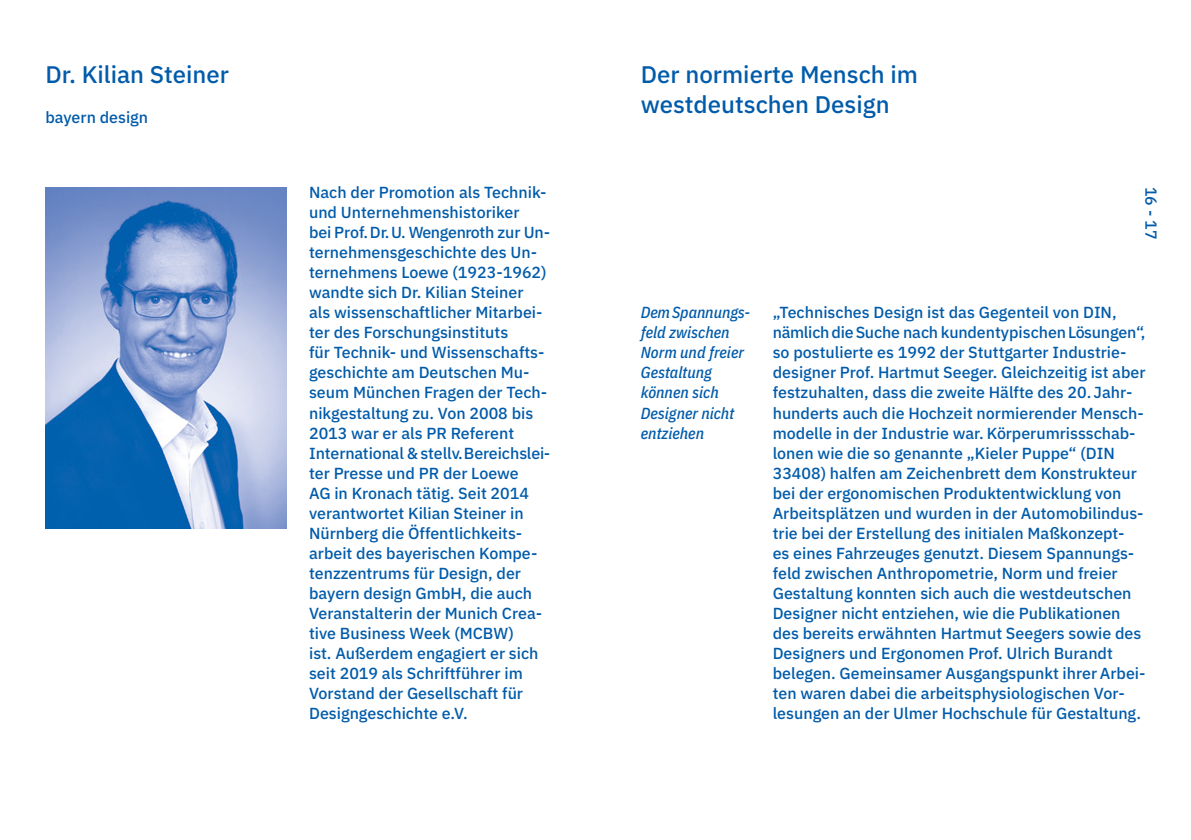
<style>
.page{position:relative;width:1191px;height:840px;background:#fff}
.page>*{position:absolute;margin:0;border:0;box-sizing:border-box;transform-origin:0 0}
.t1{font:24px/30px "IBM Plex Sans Medm";color:#005baa}
.t2{font:16px/20px "IBM Plex Sans Medm";color:#005baa}
.t3{font:italic 16px/20px "IBM Plex Sans Cond Medm";color:#005baa}
</style>
<div class="page">
<img style="left:45px;top:187px;width:241px;height:341px">
<h1 class="t1" style="left:45px;top:58px;width:185px">Dr. Kilian Steiner</h1>
<p class="t2" style="left:45px;top:106px;width:104px">bayern design</p>
<p class="t2" style="left:309px;top:181px;width:242px">Nach der Promotion als Technik&shy;und Unternehmenshistoriker<br>bei Prof. Dr. U. Wengenroth zur Un&shy;ternehmensgeschichte des Un&shy;ternehmens Loewe (1923-1962) wandte sich Dr. Kilian Steiner<br>als wissenschaftlicher Mitarbei&shy;ter des Forschungsinstituts<br>für Technik- und Wissenschafts&shy;geschichte am Deutschen Mu&shy;seum München Fragen der Tech&shy;nikgestaltung zu. Von 2008 bis<br>2013 war er als PR Referent<br>International &amp; stellv.Bereichslei&shy;ter Presse und PR der Loewe<br>AG in Kronach tätig. Seit 2014 verantwortet Kilian Steiner in<br>Nürnberg die Öffentlichkeits&shy;arbeit des bayerischen Kompe&shy;tenzzentrums für Design, der bayern design GmbH, die auch<br>Veranstalterin der Munich Crea&shy;tive Business Week (MCBW)<br>ist. Außerdem engagiert er sich seit 2019 als Schriftführer im<br>Vorstand der Gesellschaft für<br>Designgeschichte e.V.</p>
<h1 class="t1" style="left:641px;top:58px;width:279px">Der normierte Mensch im westdeutschen Design</h1>
<p class="t2" style="left:1162px;top:187px;width:54px;rotate:90deg">16 - 17</p>
<p class="t3" style="left:641px;top:301px;width:111px">Dem Spannungs&shy;feld zwischen<br>Norm und freier<br>Gestaltung können sich<br>Designer nicht entziehen</p>
<p class="t2" style="left:772px;top:301px;width:374px">„Technisches Design ist das Gegenteil von DIN, nämlich die Suche nach kundentypischen Lösungen“, so postulierte es 1992 der Stuttgarter Industrie&shy;designer Prof. Hartmut Seeger. Gleichzeitig ist aber festzuhalten, dass die zweite Hälfte des 20. Jahr&shy;hunderts auch die Hochzeit normierender Mensch&shy;modelle in der Industrie war. Körperumrissschab&shy;lonen wie die so genannte „Kieler Puppe“ (DIN 33408) halfen am Zeichenbrett dem Konstrukteur bei der ergonomischen Produktentwicklung von Arbeitsplätzen und wurden in der Automobilindus&shy;trie bei der Erstellung des initialen Maßkonzept-<br>es eines Fahrzeuges genutzt. Diesem Spannungs&shy;feld zwischen Anthropometrie, Norm und freier Gestaltung konnten sich auch die westdeutschen Designer nicht entziehen, wie die Publikationen des bereits erwähnten Hartmut Seegers sowie des Designers und Ergonomen Prof. Ulrich Burandt belegen. Gemeinsamer Ausgangspunkt ihrer Arbei&shy;ten waren dabei die arbeitsphysiologischen Vor&shy;lesungen an der Ulmer Hochschule für Gestaltung.</p>
</div>
